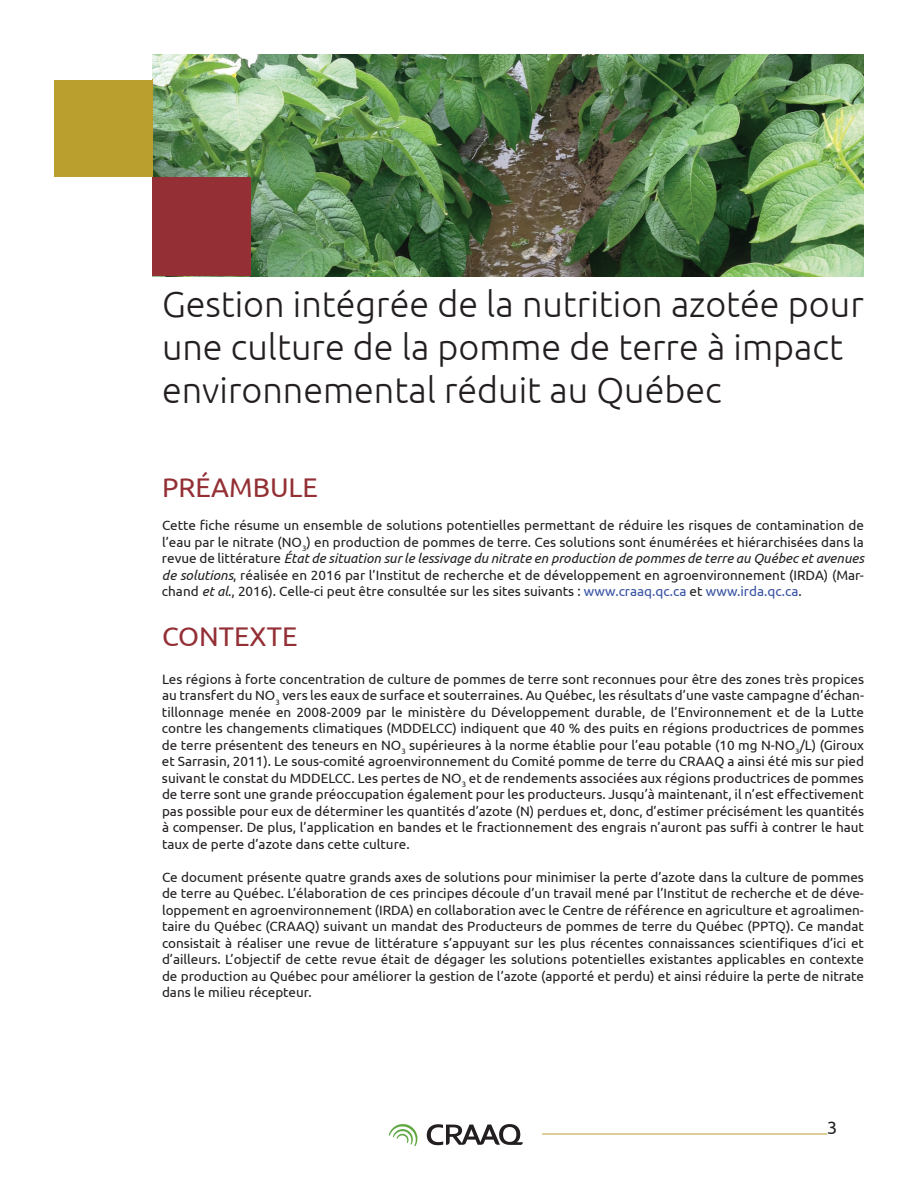
<style>
.page{position:relative;width:918px;height:1188px;background:#fff}
.page>*{position:absolute;margin:0;border:0;box-sizing:border-box;transform-origin:0 0}
.t1{font:300 36px/43.2px "Ubuntu";color:#231f20}
.t2{font:27px "Ubuntu";color:#943035}
.t3{font:18px "Ubuntu";color:#231f20}
.t4{font:13.5px/16.5px "Ubuntu";color:#231f20;text-align:justify}
.s1{font-style:italic}
.s2{color:#3853a3}
</style>
<div class="page">
<svg style="left:427px;top:1124px;width:96px;height:21px"></svg>
<svg style="left:389px;top:1124px;width:29px;height:22px"></svg>
<hr style="left:542px;top:1134px;width:285px;height:1px;background:#ba9f2f">
<img style="left:152px;top:54px;width:712px;height:222px">
<div style="left:54px;top:79px;width:99px;height:99px;background:#ba9f2f"></div>
<div style="left:152px;top:177px;width:99px;height:99px;background:#943035"></div>
<div style="left:54px;top:177px;width:98px;height:112px;background:#fff"></div>
<h1 class="t1" style="left:162px;top:281px;width:703px">Gestion intégrée de la nutrition azotée pour une culture de la pomme de terre à impact environnemental réduit au Québec</h1>
<h2 class="t2" style="left:162px;top:471px;width:158px">PRÉAMBULE</h2>
<p class="t4" style="left:162px;top:517px;width:704px">Cette fiche résume un ensemble de solutions potentielles permettant de réduire les risques de contamination de l’eau par le nitrate (NO<sub>3</sub>) en production de pommes de terre. Ces solutions sont énumérées et hiérarchisées dans la revue de littérature <span class="s1">État de situation sur le lessivage du nitrate en production de pommes de terre au Québec et avenues de solutions</span>, réalisée en 2016 par l’Institut de recherche et de développement en agroenvironnement (IRDA) (Mar&shy;chand <span class="s1">et al</span>., 2016). Celle-ci peut être consultée sur les sites suivants : <span class="s2">www.craaq.qc.ca</span> et <span class="s2">www.irda.qc.ca</span>.</p>
<h2 class="t2" style="left:162px;top:620px;width:137px">CONTEXTE</h2>
<p class="t4" style="left:162px;top:670px;width:704px">Les régions à forte concentration de culture de pommes de terre sont reconnues pour être des zones très propices au transfert du NO<sub>3</sub> vers les eaux de surface et souterraines. Au Québec, les résultats d’une vaste campagne d’échan&shy;tillonnage menée en 2008-2009 par le ministère du Développement durable, de l’Environnement et de la Lutte contre les changements climatiques (MDDELCC) indiquent que 40 % des puits en régions productrices de pommes de terre présentent des teneurs en NO<sub>3</sub> supérieures à la norme établie pour l’eau potable (10 mg N-NO<sub>3</sub>/L) (Giroux et Sarrasin, 2011). Le sous-comité agroenvironnement du Comité pomme de terre du CRAAQ a ainsi été mis sur pied suivant le constat du MDDELCC. Les pertes de NO<sub>3</sub> et de rendements associées aux régions productrices de pommes de terre sont une grande préoccupation également pour les producteurs. Jusqu’à maintenant, il n’est effectivement pas possible pour eux de déterminer les quantités d’azote (N) perdues et, donc, d’estimer précisément les quantités à compenser. De plus, l’application en bandes et le fractionnement des engrais n’auront pas suffi à contrer le haut taux de perte d’azote dans cette culture.</p>
<p class="t4" style="left:162px;top:868px;width:704px">Ce document présente quatre grands axes de solutions pour minimiser la perte d’azote dans la culture de pommes de terre au Québec. L’élaboration de ces principes découle d’un travail mené par l’Institut de recherche et de déve&shy;loppement en agroenvironnement (IRDA) en collaboration avec le Centre de référence en agriculture et agroalimen&shy;taire du Québec (CRAAQ) suivant un mandat des Producteurs de pommes de terre du Québec (PPTQ). Ce mandat consistait à réaliser une revue de littérature s’appuyant sur les plus récentes connaissances scientifiques d’ici et d’ailleurs. L’objectif de cette revue était de dégager les solutions potentielles existantes applicables en contexte de production au Québec pour améliorer la gestion de l’azote (apporté et perdu) et ainsi réduire la perte de nitrate dans le milieu récepteur.</p>
<h3 class="t3" style="left:827px;top:1116px;width:12px">3</h3>
</div>
